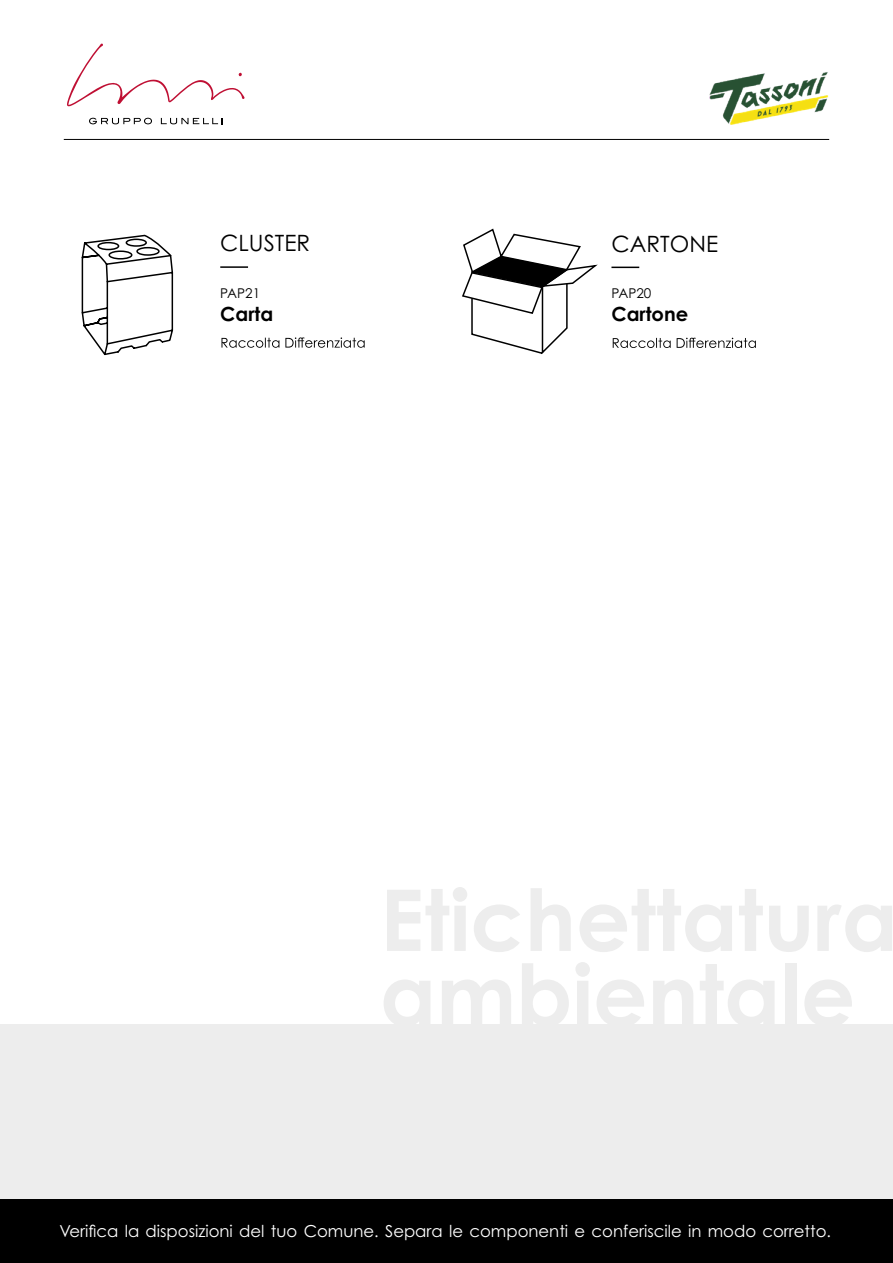
<style>
.page{position:relative;width:893px;height:1263px;background:#fff}
.page>*{position:absolute;margin:0;border:0;box-sizing:border-box;transform-origin:0 0}
.t1{font:22.5px "Century Gothic Pro";color:#000}
.t2{font:700 19.5px "Century Gothic Pro";color:#000}
.t3{font:16.5px "Century Gothic Pro";color:#fff}
.t4{font:13.5px "Century Gothic Pro";color:#000}
</style>
<div class="page">
<div style="left:0;top:1025px;width:893px;height:238px;background:#ededed"></div>
<hr style="left:64px;top:139px;width:765px;height:1px;background:#000">
<div style="left:0;top:1199px;width:893px;height:64px;background:#000"></div>
<svg style="left:67px;top:43px;width:178px;height:63px"></svg>
<svg style="left:89px;top:118px;width:63px;height:6px"></svg>
<svg style="left:161px;top:118px;width:61px;height:6px"></svg>
<img style="left:690px;top:72px;width:140px;height:68px">
<svg style="left:81px;top:234px;width:93px;height:122px"></svg>
<svg style="left:221px;top:337px;width:144px;height:11px"></svg>
<hr style="left:220px;top:266px;width:28px;height:2px;background:#000">
<svg style="left:613px;top:338px;width:143px;height:10px"></svg>
<svg style="left:611px;top:267px;width:28px;height:1px"></svg>
<svg style="left:462px;top:228px;width:135px;height:126px"></svg>
<h1 class="t1" style="left:220px;top:229px;width:91px">CLUSTER</h1>
<p class="t4" style="left:220px;top:285px;width:41px">PAP21</p>
<p class="t2" style="left:220px;top:302px;width:55px">Carta</p>
<h1 class="t1" style="left:611px;top:230px;width:108px">CARTONE</h1>
<p class="t4" style="left:611px;top:285px;width:41px">PAP20</p>
<p class="t2" style="left:611px;top:302px;width:78px">Cartone</p>
<p class="t3" style="left:60px;top:1221px;width:773px">Verifica la disposizioni del tuo Comune. Separa le componenti e conferiscile in modo corretto.</p>
</div>
